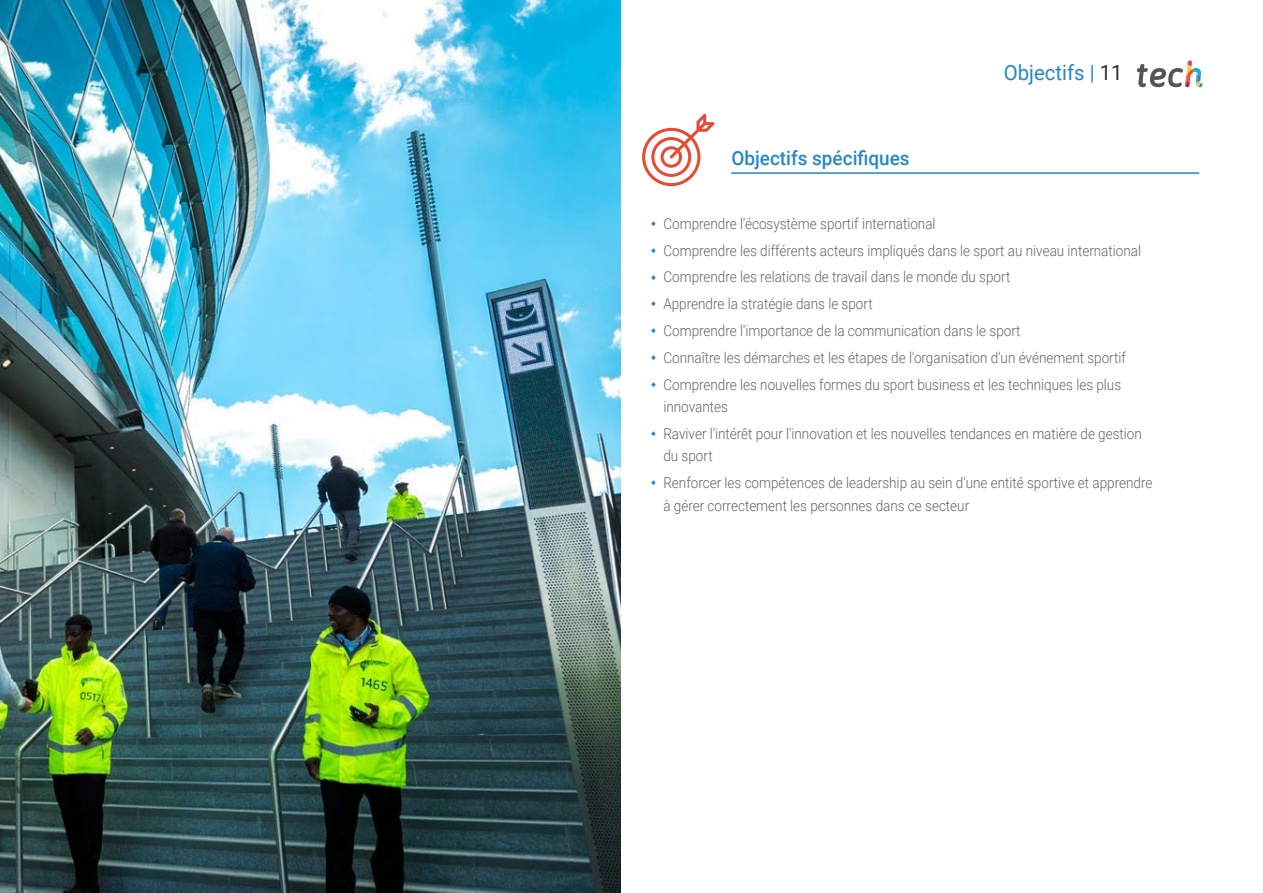
<style>
.page{position:relative;width:1263px;height:893px;background:#fff}
.page>*{position:absolute;margin:0;border:0;box-sizing:border-box;transform-origin:0 0}
.t1{font:21px "Roboto";color:#2488c9}
.t2{font:500 19.5px "Roboto";color:#2488c9}
.t3{font:300 15px/26.7px "Roboto";color:#61646a;scale:.9 1}
.s1{color:#312e20}
</style>
<div class="page">
<img style="left:0;top:0;width:621px;height:893px">
<svg style="left:642px;top:114px;width:72px;height:72px"></svg>
<hr style="left:731px;top:173px;width:468px;height:1px;background:#2488c9">
<svg style="left:1137px;top:61px;width:65px;height:27px"></svg>
<h2 class="t2" style="left:731px;top:144px;width:180px">Objectifs spécifiques</h2>
<h1 class="t1" style="left:1004px;top:57px;width:120px">Objectifs | <span class="s1">11</span></h1>
<p class="t3" style="left:663px;top:210px;width:532px">Comprendre l'écosystème sportif international<br>Comprendre les différents acteurs impliqués dans le sport au niveau international Comprendre les relations de travail dans le monde du sport<br>Apprendre la stratégie dans le sport<br>Comprendre l'importance de la communication dans le sport<br>Connaître les démarches et les étapes de l'organisation d'un événement sportif Comprendre les nouvelles formes du sport business et les techniques les plus</p>
<p class="t3" style="left:663px;top:393px;width:533px">innovantes<br>Raviver l'intérêt pour l'innovation et les nouvelles tendances en matière de gestion</p>
<p class="t3" style="left:663px;top:442px;width:545px">du sport<br>Renforcer les compétences de leadership au sein d'une entité sportive et apprendre</p>
<p class="t3" style="left:663px;top:491px;width:341px">à gérer correctement les personnes dans ce secteur</p>
</div>
